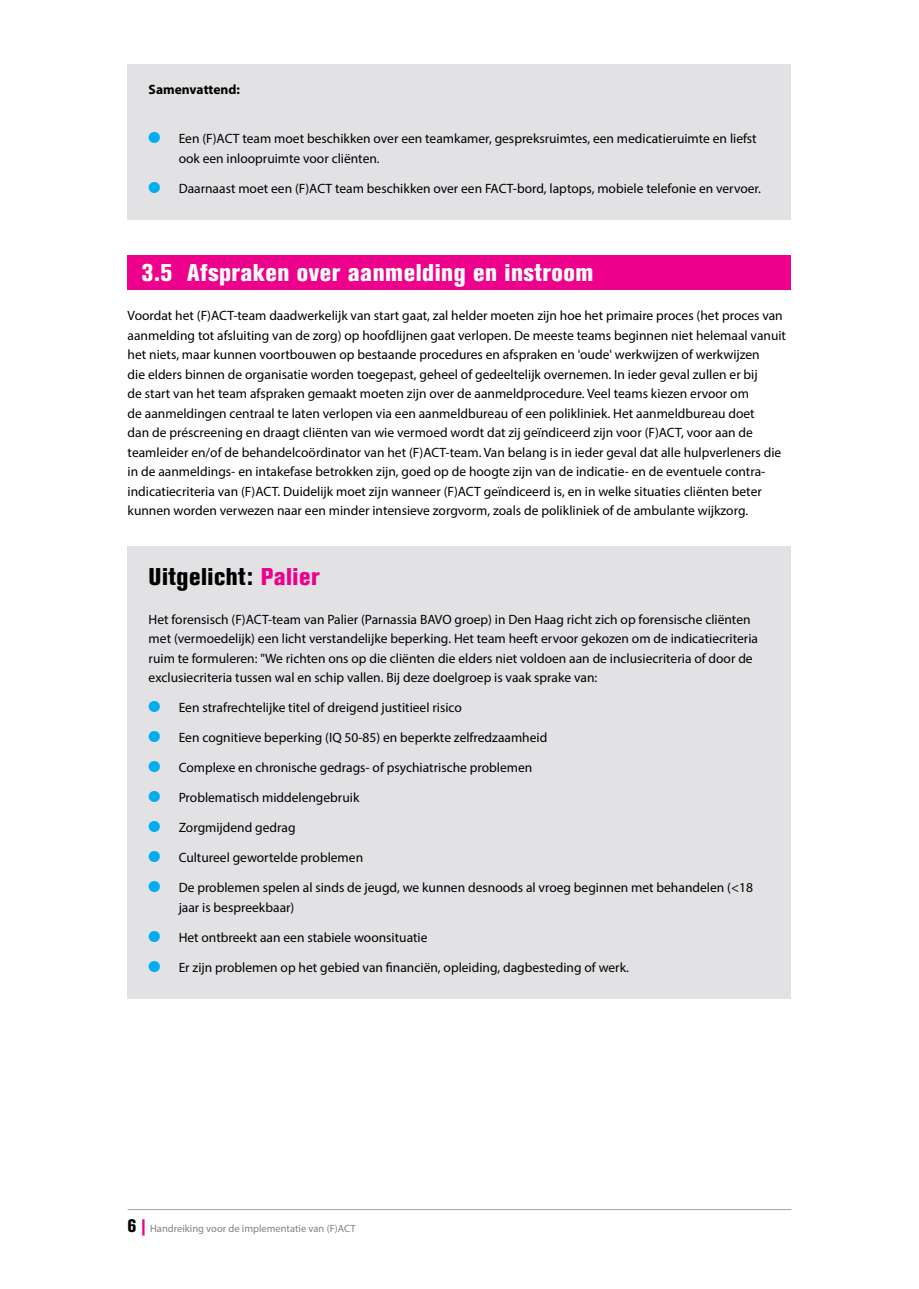
<style>
.page{position:relative;width:919px;height:1289px;background:#fff}
.page>*{position:absolute;margin:0;border:0;box-sizing:border-box;transform-origin:0 0}
.t1{font:800 condensed 24px "Akzidenz Grotesk BQ";letter-spacing:.02em;color:#fff}
.t2{font:800 condensed 24px "Akzidenz Grotesk BQ";letter-spacing:.02em;color:#000101}
.t3{font:13.5px/19.5px "Myriad Pro";color:#000}
.t4{font:700 13.5px "Myriad Pro";color:#000}
.t5{font:10.5px "Myriad Pro";color:#808285}
.s1{font-family:"Monotype Sorts";font-size:15px;color:#00aeef}
.s2{color:#ec008c}
.s3{font-family:"Akzidenz Grotesk BQ";font-weight:800;font-stretch:condensed;font-size:18px;color:#000}
.s4{font-family:"Akzidenz Grotesk BQ";font-weight:800;font-stretch:condensed;font-size:18px;color:#ec008c}
</style>
<div class="page">
<div style="left:128px;top:64px;width:663px;height:156px;background:#e2e2e5"></div>
<div style="left:128px;top:255px;width:663px;height:34px;background:#ec008c"></div>
<div style="left:128px;top:546px;width:663px;height:452px;background:#e2e2e5"></div>
<hr style="left:128px;top:1209px;width:663px;height:1px;background:#414152">
<p class="t4" style="left:149px;top:80px;width:93px">Samenvattend:</p>
<p class="t3" style="left:179px;top:129px;width:579px;text-indent:-30px"><span class="s1">l</span> Een (F)ACT team moet beschikken over een teamkamer, gespreksruimtes, een medicatieruimte en liefst ook een inloopruimte voor cliënten.</p>
<p class="t3" style="left:149px;top:178px;width:614px"><span class="s1">l</span> Daarnaast moet een (F)ACT team beschikken over een FACT-bord, laptops, mobiele telefonie en vervoer.</p>
<h1 class="t1" style="left:142px;top:259px;width:453px">3.5 Afspraken over aanmelding en instroom</h1>
<p class="t3" style="left:128px;top:306px;width:660px">Voordat het (F)ACT-team daadwerkelijk van start gaat, zal helder moeten zijn hoe het primaire proces (het proces van aanmelding tot afsluiting van de zorg) op hoofdlijnen gaat verlopen. De meeste teams beginnen niet helemaal vanuit het niets, maar kunnen voortbouwen op bestaande procedures en afspraken en 'oude' werkwijzen of werkwijzen<br>die elders binnen de organisatie worden toegepast, geheel of gedeeltelijk overnemen. In ieder geval zullen er bij<br>de start van het team afspraken gemaakt moeten zijn over de aanmeldprocedure. Veel teams kiezen ervoor om<br>de aanmeldingen centraal te laten verlopen via een aanmeldbureau of een polikliniek. Het aanmeldbureau doet<br>dan de préscreening en draagt cliënten van wie vermoed wordt dat zij geïndiceerd zijn voor (F)ACT, voor aan de teamleider en/of de behandelcoördinator van het (F)ACT-team. Van belang is in ieder geval dat alle hulpverleners die in de aanmeldings- en intakefase betrokken zijn, goed op de hoogte zijn van de indicatie- en de eventuele contra&shy;indicatiecriteria van (F)ACT. Duidelijk moet zijn wanneer (F)ACT geïndiceerd is, en in welke situaties cliënten beter kunnen worden verwezen naar een minder intensieve zorgvorm, zoals de polikliniek of de ambulante wijkzorg.</p>
<h1 class="t2" style="left:149px;top:562px;width:172px">Uitgelicht: <span class="s2">Palier</span></h1>
<p class="t3" style="left:149px;top:609px;width:611px">Het forensisch (F)ACT-team van Palier (Parnassia BAVO groep) in Den Haag richt zich op forensische cliënten met (vermoedelijk) een licht verstandelijke beperking. Het team heeft ervoor gekozen om de indicatiecriteria ruim te formuleren: "We richten ons op die cliënten die elders niet voldoen aan de inclusiecriteria of door de exclusiecriteria tussen wal en schip vallen. Bij deze doelgroep is vaak sprake van:</p>
<p class="t3" style="left:149px;top:697px;width:315px"><span class="s1">l</span> Een strafrechtelijke titel of dreigend justitieel risico</p>
<p class="t3" style="left:149px;top:727px;width:400px"><span class="s1">l</span> Een cognitieve beperking (IQ 50-85) en beperkte zelfredzaamheid</p>
<p class="t3" style="left:149px;top:757px;width:385px"><span class="s1">l</span> Complexe en chronische gedrags- of psychiatrische problemen</p>
<p class="t3" style="left:149px;top:787px;width:212px"><span class="s1">l</span> Problematisch middelengebruik</p>
<p class="t3" style="left:149px;top:817px;width:148px"><span class="s1">l</span> Zorgmijdend gedrag</p>
<p class="t3" style="left:149px;top:847px;width:216px"><span class="s1">l</span> Cultureel gewortelde problemen</p>
<p class="t3" style="left:179px;top:877px;width:575px;text-indent:-30px"><span class="s1">l</span> De problemen spelen al sinds de jeugd, we kunnen desnoods al vroeg beginnen met behandelen (&lt;18 jaar is bespreekbaar)</p>
<p class="t3" style="left:149px;top:927px;width:280px"><span class="s1">l</span> Het ontbreekt aan een stabiele woonsituatie</p>
<p class="t3" style="left:149px;top:957px;width:482px"><span class="s1">l</span> Er zijn problemen op het gebied van financiën, opleiding, dagbesteding of werk.</p>
<p class="t5" style="left:128px;top:1222px;width:229px"><span class="s3">6</span> <span class="s4">|</span> Handreiking voor de implementatie van (F)ACT</p>
</div>
